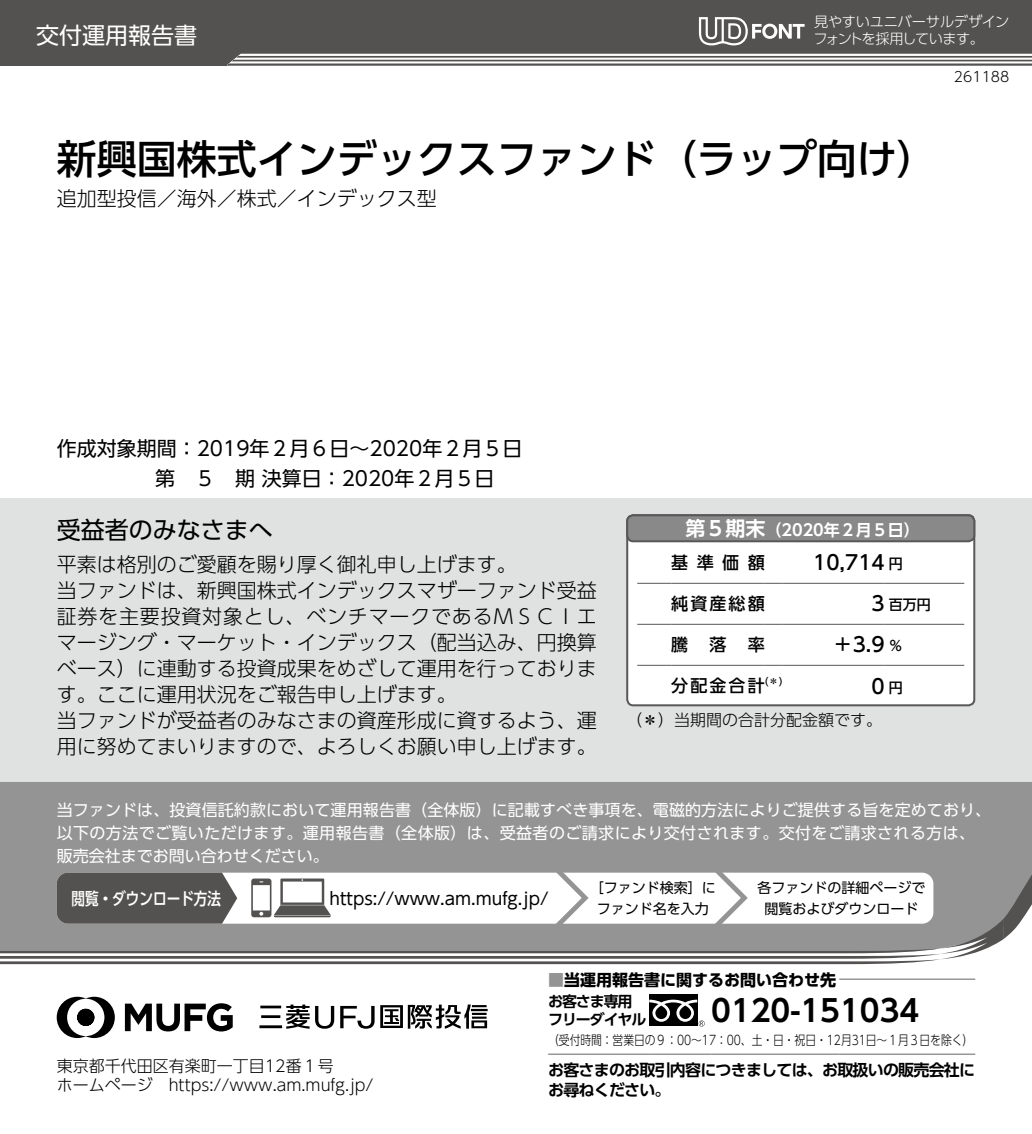
<style>
.page{position:relative;width:1032px;height:1134px;background:#fff}
.page>*{position:absolute;margin:0;border:0;box-sizing:border-box;transform-origin:0 0}
.t1{font:500 40px "UD Shin Go Pro";color:#000}
.t2{font:700 30px "UD Shin Go Pro De";color:#000}
.t3{font:24px "UD Shin Go Pro";color:#000}
.t4{font:23px "UD Shin Go Pro";color:#fff}
.t5{font:300 20px/26px "UD Shin Go Pro";color:#000}
.t6{font:20px/30px "UD Shin Go Pro";color:#000}
.t7{font:500 20px "UD Shin Go Pro";color:#000}
.t8{font:17px "UD Shin Go Pro";color:#000}
.t9{font:500 17px "UD Shin Go Pro";letter-spacing:.125em;color:#000}
.t10{font:500 17px "UD Shin Go C Oeiz Pr 6";color:#fff}
.t11{font:16px/23px "UD Shin Go Pro";letter-spacing:.005em;color:#fff}
.t12{font:300 16px/19px "UD Shin Go Pro";color:#000}
.t13{font:700 16px/20px "UD Shin Go Pro De";letter-spacing:-.05em;color:#000}
.t14{font:700 16px "UD Shin Go Pro";color:#000}
.t15{font:700 16px "UD Shin Go Pro De";color:#fff}
.t16{font:700 15px/18px "UD Shin Go Pro De";letter-spacing:-.075em;color:#000}
.t17{font:14.2px/17px "UD Shin Go Pro Light 90 msp RKSJ H";letter-spacing:-.025em;color:#fff}
.t18{font:14px/20px "UD Shin Go Pro";color:#000;text-align:center}
.t19{font:300 14px "UD Shin Go Pro";color:#000}
.t20{font:500 14px "UD Shin Go Pro";color:#000}
.t21{font:300 13px "UD Shin Go Pro";letter-spacing:-.005em;color:#000;scale:.83 1}
.t22{font:500 10.2px "UD Shin Go Pro";color:#000}
.s1{font-size:20px}
.s2{font-size:14px}
.s3{color:#949495}
</style>
<div class="page">
<svg style="left:125px;top:1003px;width:108px;height:28px"></svg>
<svg style="left:57px;top:997px;width:58px;height:41px"></svg>
<hr style="left:260px;top:1005px;width:21px;height:3px;background:#000">
<hr style="left:259px;top:1025px;width:23px;height:3px;background:#000">
<hr style="left:261px;top:1015px;width:19px;height:3px;background:#000">
<svg style="left:340px;top:1004px;width:148px;height:25px"></svg>
<svg style="left:286px;top:1004px;width:48px;height:25px"></svg>
<hr style="left:548px;top:1054px;width:101px;height:1px;background:#656464">
<hr style="left:649px;top:1054px;width:62px;height:1px;background:#656464">
<hr style="left:711px;top:1054px;width:128px;height:1px;background:#656464">
<hr style="left:839px;top:1054px;width:136px;height:1px;background:#656464">
<hr style="left:839px;top:979px;width:136px;height:1px;background:#656464">
<div style="left:649px;top:995px;width:48px;height:31px;background:#000"></div>
<svg style="left:649px;top:1000px;width:56px;height:26px"></svg>
<div style="left:0;top:498px;width:1032px;height:284px;background:#e0e1e1"></div>
<div style="left:0;top:0;width:1032px;height:65px;background:#545251"></div>
<svg style="left:227px;top:54px;width:805px;height:11px"></svg>
<svg style="left:699px;top:17px;width:105px;height:28px"></svg>
<div style="left:0;top:782px;width:1032px;height:65px;background:#949495"></div>
<svg style="left:0;top:847px;width:1032px;height:117px"></svg>
<div style="left:627px;top:515px;width:347px;height:190px;background:#fff;border-radius:6px"></div>
<div style="left:626px;top:514px;width:349px;height:192px;border:2px solid #595757;border-radius:6px"></div>
<hr style="left:637px;top:583px;width:34px;height:1px;background:#595757">
<hr style="left:671px;top:583px;width:94px;height:1px;background:#595757">
<svg style="left:765px;top:583px;width:18px;height:1px"></svg>
<hr style="left:783px;top:583px;width:102px;height:1px;background:#595757">
<hr style="left:885px;top:583px;width:79px;height:1px;background:#595757">
<hr style="left:637px;top:624px;width:34px;height:1px;background:#595757">
<hr style="left:671px;top:624px;width:94px;height:1px;background:#595757">
<svg style="left:765px;top:624px;width:18px;height:1px"></svg>
<hr style="left:783px;top:624px;width:102px;height:1px;background:#595757">
<hr style="left:885px;top:624px;width:79px;height:1px;background:#595757">
<hr style="left:637px;top:665px;width:34px;height:1px;background:#595757">
<hr style="left:671px;top:665px;width:94px;height:1px;background:#595757">
<svg style="left:765px;top:665px;width:18px;height:1px"></svg>
<hr style="left:783px;top:665px;width:102px;height:1px;background:#595757">
<hr style="left:885px;top:665px;width:79px;height:1px;background:#595757">
<div style="left:627px;top:515px;width:347px;height:26px;background:#898989;border-radius:6px"></div>
<div style="left:626px;top:514px;width:349px;height:28px;border:2px solid #595757;border-radius:6px"></div>
<p class="t4" style="left:36px;top:17px;width:163px">交付運用報告書</p>
<p class="t17" style="left:813px;top:13px;width:197px">見やすいユニバーサルデザインフォントを採用しています。</p>
<p class="t19" style="left:954px;top:65px;width:57px">261188</p>
<h1 class="t1" style="left:57px;top:127px;width:882px">新興国株式インデックスファンド（ラップ向け）</h1>
<p class="t5" style="left:57px;top:184px;width:382px">追加型投信／海外／株式／インデックス型</p>
<p class="t6" style="left:155px;top:433px;width:369px;text-indent:-98px">作成対象期間：2019年２月６日～2020年２月５日第　５　期 決算日：2020年２月５日</p>
<p class="t3" style="left:57px;top:511px;width:218px">受益者のみなさまへ</p>
<p class="t5" style="left:57px;top:551px;width:542px">平素は格別のご愛顧を賜り厚く御礼申し上げます。<br>当ファンドは、新興国株式インデックスマザーファンド受益証券を主要投資対象とし、ベンチマークであるＭＳＣＩエマージング・マーケット・インデックス（配当込み、円換算ベース）に連動する投資成果をめざして運用を行っております。ここに運用状況をご報告申し上げます。<br>当ファンドが受益者のみなさまの資産形成に資するよう、運用に努めてまいりますので、よろしくお願い申し上げます。</p>
<p class="t15" style="left:685px;top:517px;width:236px"><span class="s1">第５期末</span>（2020年２月５日）</p>
<p class="t9" style="left:671px;top:549px;width:95px">基準価額</p>
<p class="t7" style="left:813px;top:546px;width:91px">10,714 <span class="s2">円</span></p>
<p class="t9" style="left:671px;top:590px;width:95px">純資産総額</p>
<p class="t20" style="left:871px;top:594px;width:61px"><span class="s1">3</span> 百万円</p>
<p class="t9" style="left:671px;top:631px;width:18px">騰</p>
<p class="t9" style="left:709px;top:631px;width:18px">落</p>
<p class="t9" style="left:748px;top:631px;width:18px">率</p>
<p class="t7" style="left:833px;top:629px;width:71px">＋3.9 <span class="s2">％</span></p>
<p class="t9" style="left:671px;top:672px;width:95px">分配金合計</p>
<p class="t22" style="left:765px;top:673px;width:19px">(＊)</p>
<p class="t7" style="left:871px;top:670px;width:33px">0 <span class="s2">円</span></p>
<p class="t12" style="left:626px;top:710px;width:257px">（＊）当期間の合計分配金額です。</p>
<p class="t11" style="left:57px;top:798px;width:936px">当ファンドは、投資信託約款において運用報告書（全体版）に記載すべき事項を、電磁的方法によりご提供する旨を定めており、以下の方法でご覧いただけます。運用報告書（全体版）は、受益者のご請求により交付されます。交付をご請求される方は、販売会社までお問い合わせください。</p>
<p class="t10" style="left:72px;top:885px;width:151px">閲覧・ダウンロード方法</p>
<p class="t8" style="left:329px;top:884px;width:220px">https://www.am.mufg.jp/</p>
<p class="t18" style="left:590px;top:878px;width:127px">［ファンド検索］にファンド名を入力</p>
<p class="t18" style="left:757px;top:878px;width:169px">各ファンドの詳細ページで閲覧およびダウンロード</p>
<p class="t12" style="left:57px;top:1056px;width:318px">東京都千代田区有楽町一丁目12番１号<br>ホームページ　https://www.am.mufg.jp/</p>
<p class="t14" style="left:548px;top:966px;width:289px"><span class="s3">■</span>当運用報告書に関するお問い合わせ先</p>
<p class="t16" style="left:548px;top:992px;width:100px">お客さま専用フリーダイヤル</p>
<h2 class="t2" style="left:711px;top:986px;width:209px">0120-151034</h2>
<p class="t21" style="left:548px;top:1029px;width:514px">（受付時間：営業日の９：00～17：00、土・日・祝日・12月31日～１月３日を除く）</p>
<p class="t13" style="left:548px;top:1060px;width:428px">お客さまのお取引内容につきましては、お取扱いの販売会社にお尋ねください。</p>
</div>
